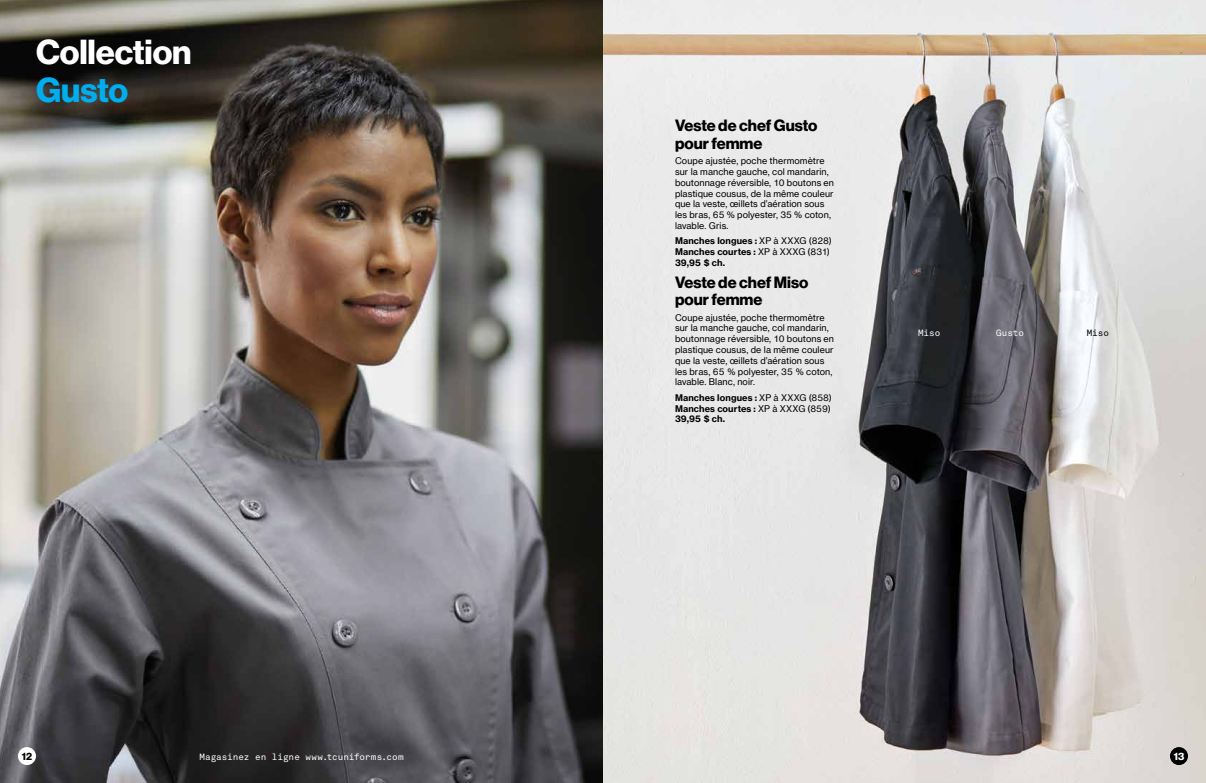
<style>
.page{position:relative;width:1206px;height:783px;background:#fff}
.page>*{position:absolute;margin:0;border:0;box-sizing:border-box;transform-origin:0 0}
.t1{font:700 34px "Haas Grot Disp 75";letter-spacing:-.005em;color:#fff}
.t2{font:700 34px "Haas Grot Disp 75";letter-spacing:-.005em;color:#00aeef}
.t3{font:700 16px/17.5px "Haas Grot Disp 75";color:#000}
.t4{font:700 10px "Haas Grot Disp 75";color:#000}
.t5{font:700 10px "Haas Grot Disp 75";color:#fff}
.t6{font:9px/10.8px "N Haas Grotesk TX Pro";letter-spacing:.01em;color:#000}
.t7{font:700 9px/10.8px "N Haas Grotesk TX Pro";letter-spacing:.015em;color:#000}
.t8{font:9px "Akkurat Mono";letter-spacing:.005em;color:#fff}
.t9{font:9px "Akkurat Mono";color:#000}
.s1{font-weight:400}
</style>
<div class="page">
<img style="left:0;top:0;width:603px;height:783px">
<img style="left:603px;top:0;width:603px;height:783px">
<div style="left:1170px;top:747px;width:18px;height:18px;background:#000;border-radius:50%"></div>
<div style="left:18px;top:747px;width:18px;height:18px;background:#fff;border-radius:50%"></div>
<h1 class="t1" style="left:36px;top:32px;width:157px">Collection</h1>
<h1 class="t2" style="left:36px;top:70px;width:94px">Gusto</h1>
<h2 class="t3" style="left:675px;top:117px;width:144px">Veste de chef Gusto pour femme</h2>
<p class="t6" style="left:675px;top:155px;width:161px">Coupe ajustée, poche thermomètre sur la manche gauche, col mandarin, boutonnage réversible, 10 boutons en plastique cousus, de la même couleur que la veste, œillets d’aération sous les bras, 65 % polyester, 35 % coton, lavable. Gris.</p>
<p class="t7" style="left:675px;top:236px;width:158px">Manches longues : <span class="s1">XP à XXXG (828)<br></span>Manches courtes : <span class="s1">XP à XXXG (831)<br></span>39,95 $ ch.</p>
<h2 class="t3" style="left:675px;top:274px;width:135px">Veste de chef Miso pour femme</h2>
<p class="t6" style="left:675px;top:312px;width:161px">Coupe ajustée, poche thermomètre sur la manche gauche, col mandarin, boutonnage réversible, 10 boutons en plastique cousus, de la même couleur que la veste, œillets d’aération sous les bras, 65 % polyester, 35 % coton, lavable. Blanc, noir.</p>
<p class="t7" style="left:675px;top:392px;width:158px">Manches longues : <span class="s1">XP à XXXG (858)<br></span>Manches courtes : <span class="s1">XP à XXXG (859)<br></span>39,95 $ ch.</p>
<p class="t8" style="left:918px;top:328px;width:24px">Miso</p>
<p class="t8" style="left:996px;top:328px;width:29px">Gusto</p>
<p class="t9" style="left:1087px;top:328px;width:24px">Miso</p>
<p class="t4" style="left:22px;top:751px;width:12px">12</p>
<p class="t5" style="left:1174px;top:751px;width:12px">13</p>
<p class="t8" style="left:199px;top:751px;width:206px">Magasinez en ligne www.tcuniforms.com</p>
</div>
